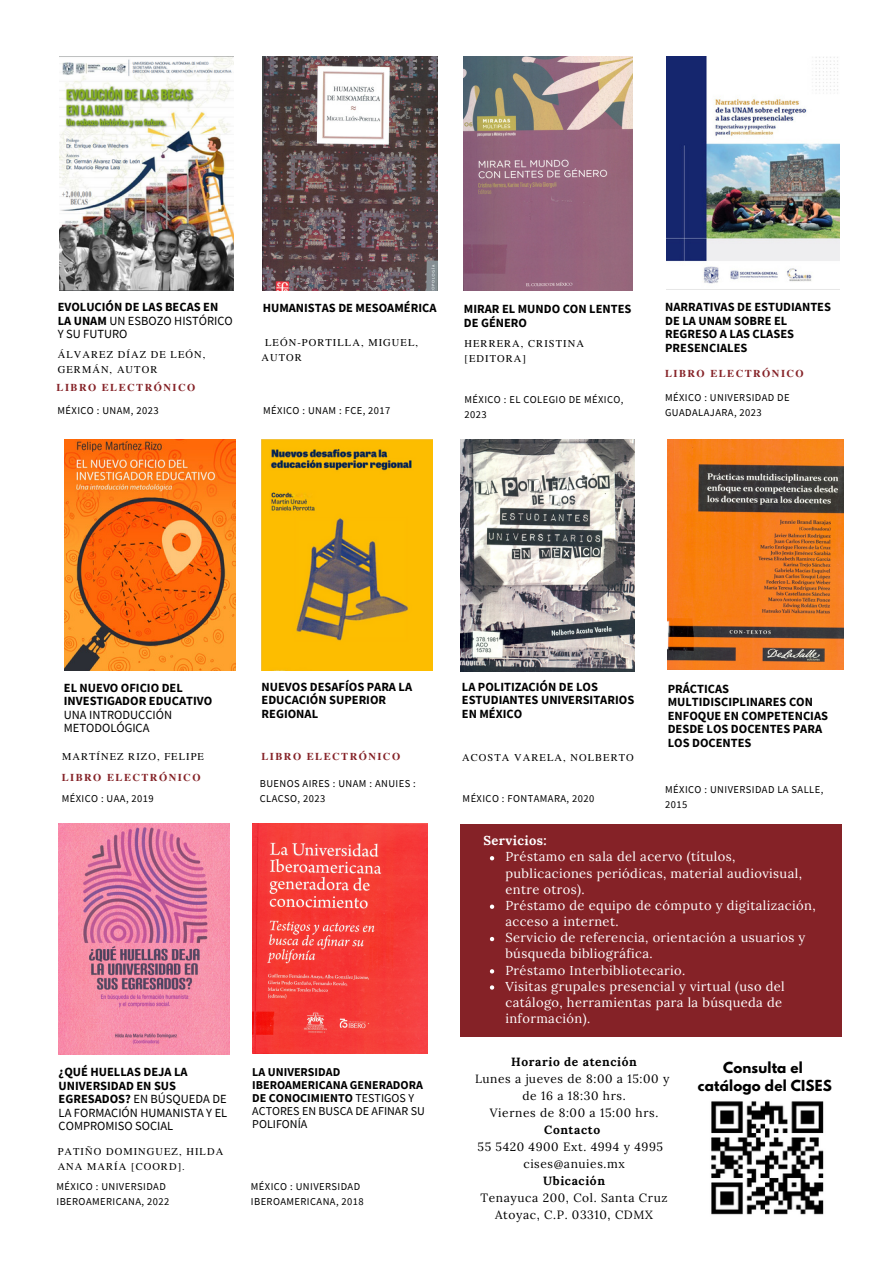
<style>
.page{position:relative;width:893px;height:1264px;background:#fff}
.page>*{position:absolute;margin:0;border:0;box-sizing:border-box;transform-origin:0 0}
.t1{font:700 13.5px "League Spartan";letter-spacing:.015em;color:#000}
.t2{font:12.9px/16.2px "Lora";letter-spacing:.03em;color:#fff}
.t3{font:700 12.9px "Lora";letter-spacing:.03em;color:#fff}
.t4{font:700 12.45px/13.5px "Source Sans Pro";color:#000}
.t5{font:12.45px/13.5px "Source Sans Pro";color:#000}
.t6{font:12px/17px "Lora";letter-spacing:.05em;color:#000;text-align:center}
.t7{font:700 12px/13px "Source Sans Pro";color:#000}
.t8{font:700 12px "Lora";letter-spacing:.05em;color:#000}
.t9{font:10.5px/14.9px "Source Sans Pro";letter-spacing:.04em;color:#000}
.t10{font:10.5px/14.9px "Te X Gyre Termes";letter-spacing:.1em;color:#000}
.t11{font:700 10.5px "Te X Gyre Termes";letter-spacing:.14em;color:#852227}
.s1{font-weight:400}
.s2{font-weight:700}
</style>
<div class="page">
<img style="left:463px;top:56px;width:170px;height:234px">
<img style="left:263px;top:56px;width:174px;height:234px">
<img style="left:666px;top:57px;width:173px;height:233px">
<div style="left:460px;top:824px;width:382px;height:212px;background:#852227"></div>
<img style="left:65px;top:439px;width:170px;height:231px">
<img style="left:59px;top:56px;width:174px;height:234px">
<img style="left:711px;top:1101px;width:113px;height:114px">
<img style="left:261px;top:440px;width:171px;height:230px">
<img style="left:252px;top:824px;width:175px;height:229px">
<img style="left:58px;top:824px;width:171px;height:230px">
<img style="left:460px;top:440px;width:174px;height:231px">
<img style="left:667px;top:440px;width:176px;height:229px">
<svg style="left:490px;top:856px;width:4px;height:4px"></svg>
<svg style="left:490px;top:904px;width:4px;height:4px"></svg>
<svg style="left:490px;top:936px;width:4px;height:5px"></svg>
<svg style="left:490px;top:969px;width:4px;height:4px"></svg>
<svg style="left:490px;top:985px;width:4px;height:4px"></svg>
<p class="t4" style="left:58px;top:300px;width:177px">EVOLUCIÓN DE LAS BECAS EN<br>LA UNAM <span class="s1">UN ESBOZO HISTÓRICO<br>Y SU FUTURO</span></p>
<p class="t10" style="left:58px;top:346px;width:149px">ÁLVAREZ DÍAZ DE LEÓN,<br>GERMÁN, AUTOR</p>
<p class="t11" style="left:57px;top:379px;width:140px">LIBRO ELECTRÓNICO</p>
<p class="t9" style="left:57px;top:403px;width:103px">MÉXICO : UNAM, 2023</p>
<p class="t4" style="left:263px;top:301px;width:175px">HUMANISTAS DE MESOAMÉRICA</p>
<p class="t10" style="left:261px;top:334px;width:158px;text-indent:4px">LEÓN-PORTILLA, MIGUEL,<br>AUTOR</p>
<p class="t9" style="left:263px;top:403px;width:129px">MÉXICO : UNAM : FCE, 2017</p>
<p class="t4" style="left:464px;top:302px;width:169px">MIRAR EL MUNDO CON LENTES<br>DE GÉNERO</p>
<p class="t10" style="left:464px;top:335px;width:121px">HERRERA, CRISTINA [EDITORA]</p>
<p class="t9" style="left:464px;top:391px;width:160px">MÉXICO : EL COLEGIO DE MÉXICO,<br>2023</p>
<p class="t4" style="left:665px;top:300px;width:167px">NARRATIVAS DE ESTUDIANTES<br>DE LA UNAM SOBRE EL<br>REGRESO A LAS CLASES<br>PRESENCIALES</p>
<p class="t9" style="left:665px;top:390px;width:126px">MÉXICO : UNIVERSIDAD DE<br>GUADALAJARA, 2023</p>
<p class="t11" style="left:665px;top:365px;width:140px">LIBRO ELECTRÓNICO</p>
<p class="t4" style="left:64px;top:680px;width:150px">EL NUEVO OFICIO DEL<br>INVESTIGADOR EDUCATIVO<br><span class="s1">UNA INTRODUCCIÓN<br>METODOLÓGICA</span></p>
<p class="t10" style="left:62px;top:748px;width:143px">MARTÍNEZ RIZO, FELIPE</p>
<p class="t11" style="left:62px;top:769px;width:140px">LIBRO ELECTRÓNICO</p>
<p class="t9" style="left:62px;top:790px;width:93px">MÉXICO : UAA, 2019</p>
<p class="t4" style="left:261px;top:679px;width:152px">NUEVOS DESAFÍOS PARA LA<br>EDUCACIÓN SUPERIOR<br>REGIONAL</p>
<p class="t11" style="left:261px;top:748px;width:140px">LIBRO ELECTRÓNICO</p>
<p class="t9" style="left:260px;top:775px;width:158px">BUENOS AIRES : UNAM : ANUIES :<br>CLACSO, 2023</p>
<p class="t4" style="left:462px;top:679px;width:174px">LA POLITIZACIÓN DE LOS<br>ESTUDIANTES UNIVERSITARIOS<br>EN MÉXICO</p>
<p class="t10" style="left:462px;top:749px;width:173px">ACOSTA VARELA, NOLBERTO</p>
<p class="t9" style="left:462px;top:790px;width:133px">MÉXICO : FONTAMARA, 2020</p>
<p class="t4" style="left:667px;top:681px;width:162px">PRÁCTICAS<br>MULTIDISCIPLINARES CON<br>ENFOQUE EN COMPETENCIAS<br>DESDE LOS DOCENTES PARA<br>LOS DOCENTES</p>
<p class="t9" style="left:665px;top:781px;width:160px">MÉXICO : UNIVERSIDAD LA SALLE,<br>2015</p>
<p class="t3" style="left:483px;top:832px;width:65px">Servicios:</p>
<p class="t2" style="left:505px;top:848px;width:298px">Préstamo en sala del acervo (títulos, publicaciones periódicas, material audiovisual, entre otros).</p>
<p class="t2" style="left:505px;top:897px;width:312px">Préstamo de equipo de cómputo y digitalización, acceso a internet.</p>
<p class="t2" style="left:505px;top:929px;width:301px">Servicio de referencia, orientación a usuarios y búsqueda bibliográfica.</p>
<p class="t2" style="left:505px;top:961px;width:181px">Préstamo Interbibliotecario.</p>
<p class="t2" style="left:505px;top:977px;width:281px">Visitas grupales presencial y virtual (uso del catálogo, herramientas para la búsqueda de información).</p>
<p class="t5" style="left:59px;top:1065px;width:170px"><span class="s2">¿QUÉ HUELLAS DEJA LA<br>UNIVERSIDAD EN SUS<br>EGRESADOS?</span> EN BÚSQUEDA DE<br>LA FORMACIÓN HUMANISTA Y EL<br>COMPROMISO SOCIAL</p>
<p class="t10" style="left:58px;top:1143px;width:167px">PATIÑO DOMINGUEZ, HILDA<br>ANA MARÍA [COORD].</p>
<p class="t9" style="left:57px;top:1178px;width:114px">MÉXICO : UNIVERSIDAD<br>IBEROAMERICANA, 2022</p>
<p class="t7" style="left:252px;top:1065px;width:174px">LA UNIVERSIDAD<br>IBEROAMERICANA GENERADORA<br>DE CONOCIMIENTO <span class="s1">TESTIGOS Y<br>ACTORES EN BUSCA DE AFINAR SU<br>POLIFONÍA</span></p>
<p class="t9" style="left:251px;top:1178px;width:114px">MÉXICO : UNIVERSIDAD<br>IBEROAMERICANA, 2018</p>
<p class="t8" style="left:511px;top:1054px;width:127px">Horario de atención</p>
<p class="t6" style="left:475px;top:1070px;width:196px">Lunes a jueves de 8:00 a 15:00 y</p>
<p class="t6" style="left:522px;top:1087px;width:105px">de 16 a 18:30 hrs.</p>
<p class="t6" style="left:490px;top:1104px;width:170px">Viernes de 8:00 a 15:00 hrs.</p>
<p class="t8" style="left:544px;top:1122px;width:58px">Contacto</p>
<p class="t6" style="left:477px;top:1138px;width:187px">55 5420 4900 Ext. 4994 y 4995</p>
<p class="t6" style="left:523px;top:1155px;width:103px">cises@anuies.mx</p>
<p class="t8" style="left:543px;top:1173px;width:63px">Ubicación</p>
<p class="t6" style="left:480px;top:1189px;width:189px">Tenayuca 200, Col. Santa Cruz<br>Atoyac, C.P. 03310, CDMX</p>
<p class="t1" style="left:723px;top:1060px;width:81px">Consulta el</p>
<p class="t1" style="left:698px;top:1078px;width:135px">catálogo del CISES</p>
</div>
